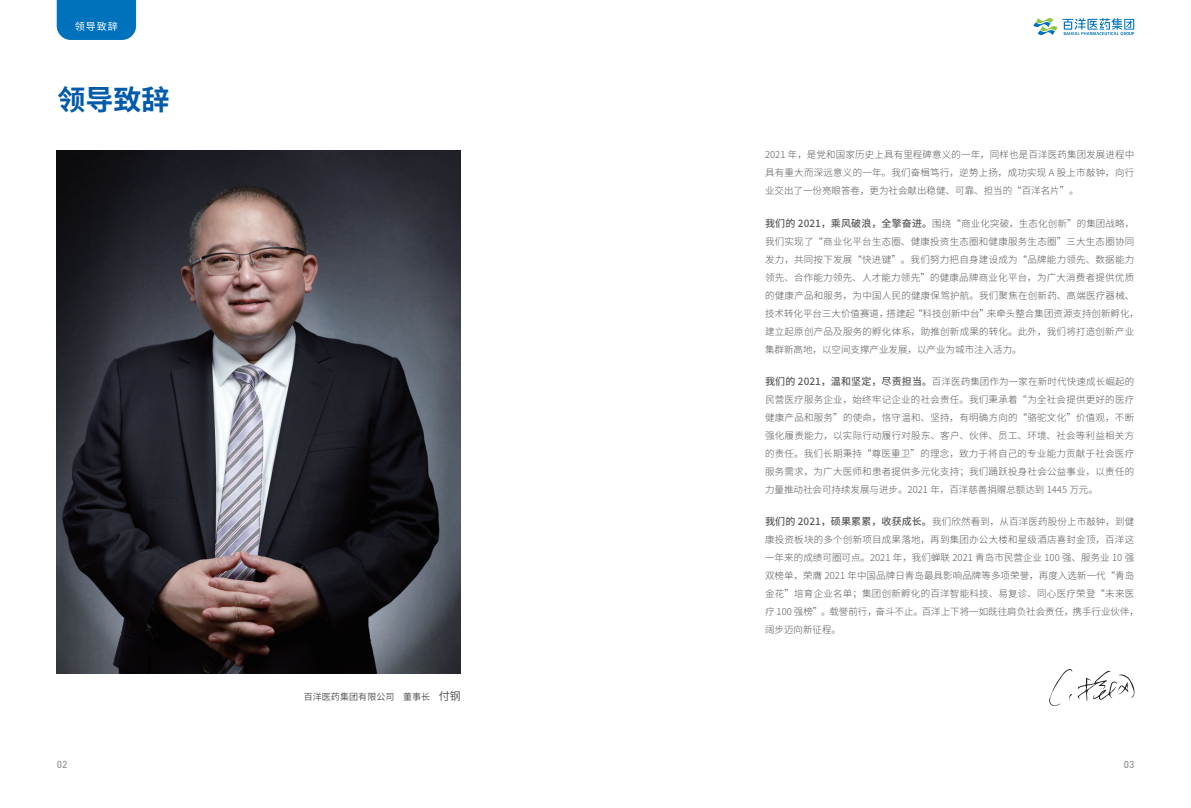
<style>
.page{position:relative;width:1191px;height:808px;background:#fff}
.page>*{position:absolute;margin:0;border:0;box-sizing:border-box;transform-origin:0 0}
._1_1{font:700 28px "Source Han Sans CN";color:#015aaa}
.t1{font:500 10px "DIN";color:#939598}
.t2{font:10px "Source Han Sans CN";color:#fff}
.正文{font:300 9.5px/18px "Source Han Sans CN";letter-spacing:.025em;color:#57585a;text-align:justify}
.正文-2{font:300 9.5px/18px "Source Han Sans CN";letter-spacing:.005em;color:#57585a}
.t3{font:9px "Source Han Sans CN";letter-spacing:.01em;color:#4b4c4d}
.s1{font-size:11px}
.s2{font-weight:500;font-size:10px}
.s3{font-weight:500}
</style>
<div class="page">
<svg style="left:1049px;top:669px;width:85px;height:37px"></svg>
<img style="left:57px;top:150px;width:404px;height:523px">
<div style="left:57px;top:0;width:79px;height:40px;background:#0072bc"></div>
<svg style="left:1033px;top:18px;width:101px;height:18px"></svg>
<p class="t2" style="left:75px;top:21px;width:44px">领导致辞</p>
<p class="_1_1" style="left:57px;top:84px;width:113px">领导致辞</p>
<p class="t3" style="left:304px;top:691px;width:159px">百洋医药集团有限公司 董事长 <span class="s1">付钢</span></p>
<p class="正文" style="left:765px;top:146px;width:371px">2021 年，是党和国家历史上具有里程碑意义的一年，同样也是百洋医药集团发展进程中具有重大而深远意义的一年。我们奋楫笃行，逆势上扬，成功实现 A 股上市敲钟，向行业交出了一份亮眼答卷，更为社会献出稳健、可靠、担当的“百洋名片”。</p>
<p class="正文" style="left:765px;top:215px;width:375px;text-align:left"><span class="s2">我们的 2021，乘风破浪，全擎奋进。</span>围绕“商业化突破，生态化创新”的集团战略，我们实现了“商业化平台生态圈、健康投资生态圈和健康服务生态圈”三大生态圈协同发力，共同按下发展“快进键”。我们努力把自身建设成为“品牌能力领先、数据能力领先、合作能力领先、人才能力领先”的健康品牌商业化平台，为广大消费者提供优质的健康产品和服务，为中国人民的健康保驾护航。我们聚焦在创新药、高端医疗器械、技术转化平台三⼤价值赛道，搭建起“科技创新中台”来牵头整合集团资源支持创新孵化，建立起原创产品及服务的孵化体系，助推创新成果的转化。此外，我们将打造创新产业集群新⾼地，以空间支撑产业发展，以产业为城市注入活力。</p>
<p class="正文" style="left:765px;top:373px;width:371px"><span class="s2">我们的 2021，温和坚定，尽责担当</span><span class="s3">。</span>百洋医药集团作为一家在新时代快速成长崛起的民营医疗服务企业，始终牢记企业的社会责任。我们秉承着“为全社会提供更好的医疗健康产品和服务”的使命，恪守温和、坚持，有明确方向的“骆驼文化”价值观，不断强化履责能力，以实际行动履行对股东、客户、伙伴、员工、环境、社会等利益相关方的责任。我们长期秉持“尊医重卫”的理念，致力于将自己的专业能力贡献于社会医疗服务需求，为广大医师和患者提供多元化支持；我们踊跃投身社会公益事业，以责任的力量推动社会可持续发展与进步。2021 年，百洋慈善捐赠总额达到 1445 万元。</p>
<p class="正文-2" style="left:765px;top:513px;width:375px"><span class="s2">我们的 2021，硕果累累，收获成长。</span>我们欣然看到，从百洋医药股份上市敲钟，到健康投资板块的多个创新项目成果落地，再到集团办公大楼和星级酒店喜封金顶，百洋这一年来的成绩可圈可点。2021 年，我们蝉联 2021 青岛市民营企业 100 强、服务业 10 强双榜单，荣膺 2021 年中国品牌日青岛最具影响品牌等多项荣誉，再度入选新一代“青岛金花”培育企业名单；集团创新孵化的百洋智能科技、易复诊、同心医疗荣登“未来医疗 100 强榜”。载誉前行，奋斗不止。百洋上下将一如既往肩负社会责任，携手行业伙伴，阔步迈向新征程。</p>
<p class="t1" style="left:57px;top:758px;width:12px">02</p>
<p class="t1" style="left:1123px;top:758px;width:12px">03</p>
</div>
